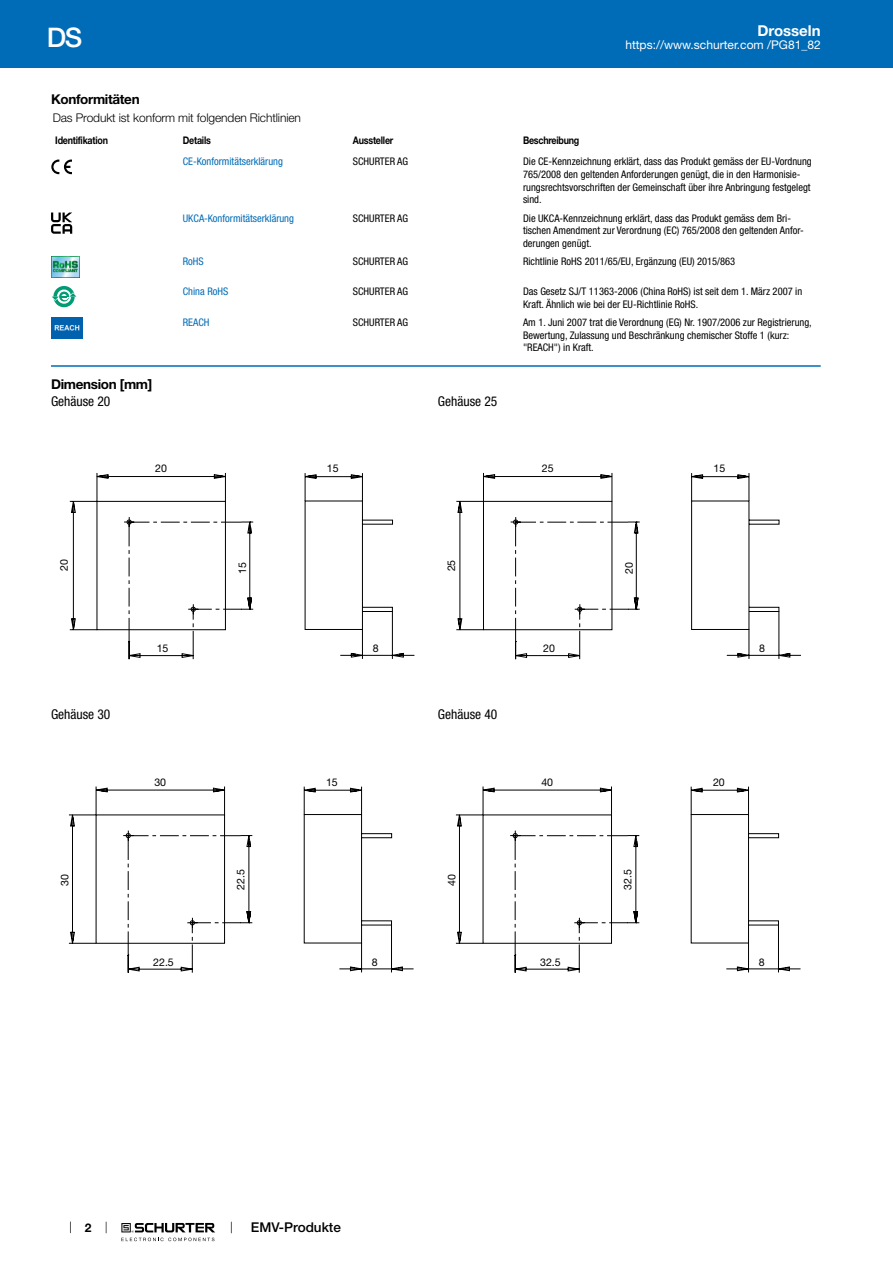
<style>
.page{position:relative;width:893px;height:1263px;background:#fff}
.page>*{position:absolute;margin:0;border:0;box-sizing:border-box;transform-origin:0 0}
.t1{font:500 27px "Helvetica Neue LT";color:#fff}
.t2{font:700 15px "Helvetica Neue LT";color:#fff}
.t3{font:condensed 13.5px "Helvetica Neue LT";color:#000}
.t4{font:700 13.5px "Helvetica Neue LT";letter-spacing:-.025em;color:#000}
.t5{font:500 13.5px "Helvetica Neue LT";color:#000}
.t6{font:300 12px "Helvetica Neue LT";letter-spacing:-.01em;color:#000}
.t7{font:12px "Helvetica Neue LT";color:#fff}
.t8{font:700 12px "Helvetica Neue LT";color:#000}
.t9{font:10.65px "Helvetica Neue LT";color:#000}
.t10{font:condensed 10.5px/12.6px "Helvetica Neue LT";color:#000}
.t11{font:condensed 10.5px "Helvetica Neue LT";color:#006bb6}
.t12{font:700 10.5px "Helvetica Neue LT";letter-spacing:-.025em;color:#000;scale:.85 1}
</style>
<div class="page">
<svg style="left:70px;top:1221px;width:1px;height:12px"></svg>
<svg style="left:121px;top:1223px;width:94px;height:18px"></svg>
<div style="left:0;top:0;width:893px;height:68px;background:#006bb6"></div>
<svg style="left:51px;top:160px;width:21px;height:14px"></svg>
<svg style="left:51px;top:212px;width:21px;height:22px"></svg>
<img style="left:51px;top:256px;width:29px;height:21px">
<svg style="left:53px;top:286px;width:22px;height:21px"></svg>
<svg style="left:57px;top:289px;width:14px;height:15px"></svg>
<svg style="left:52px;top:292px;width:25px;height:9px"></svg>
<img style="left:51px;top:317px;width:32px;height:21px">
<hr style="left:51px;top:365px;width:770px;height:2px;background:#006bb6">
<svg style="left:69px;top:473px;width:346px;height:186px"></svg>
<svg style="left:456px;top:473px;width:345px;height:186px"></svg>
<svg style="left:69px;top:786px;width:345px;height:187px"></svg>
<svg style="left:455px;top:786px;width:346px;height:187px"></svg>
<h1 class="t1" style="left:47px;top:21px;width:37px">DS</h1>
<h2 class="t2" style="left:757px;top:21px;width:65px">Drosseln</h2>
<p class="t7" style="left:625px;top:38px;width:197px">https://www.schurter.com /PG81_82</p>
<p class="t4" style="left:51px;top:91px;width:90px">Konformitäten</p>
<p class="t6" style="left:53px;top:110px;width:250px">Das Produkt ist konform mit folgenden Richtlinien</p>
<p class="t12" style="left:55px;top:134px;width:64px">Identifikation</p>
<p class="t12" style="left:183px;top:134px;width:35px">Details</p>
<p class="t12" style="left:353px;top:134px;width:49px">Aussteller</p>
<p class="t12" style="left:523px;top:134px;width:68px">Beschreibung</p>
<p class="t11" style="left:183px;top:156px;width:102px">CE-Konformitätserklärung</p>
<p class="t10" style="left:353px;top:155px;width:57px">SCHURTER AG</p>
<p class="t10" style="left:523px;top:155px;width:290px">Die CE-Kennzeichnung erklärt, dass das Produkt gemäss der EU-Vordnung 765/2008 den geltenden Anforderungen genügt, die in den Harmonisie&shy;rungsrechtsvorschriften der Gemeinschaft über ihre Anbringung festgelegt sind.</p>
<p class="t11" style="left:183px;top:212px;width:113px">UKCA-Konformitätserklärung</p>
<p class="t10" style="left:353px;top:212px;width:57px">SCHURTER AG</p>
<p class="t10" style="left:523px;top:212px;width:282px">Die UKCA-Kennzeichnung erklärt, dass das Produkt gemäss dem Bri&shy;tischen Amendment zur Verordnung (EC) 765/2008 den geltenden Anfor&shy;derungen genügt.</p>
<p class="t11" style="left:183px;top:256px;width:22px">RoHS</p>
<p class="t10" style="left:353px;top:255px;width:57px">SCHURTER AG</p>
<p class="t10" style="left:523px;top:255px;width:214px">Richtlinie RoHS 2011/65/EU, Ergänzung (EU) 2015/863</p>
<p class="t11" style="left:183px;top:285px;width:47px">China RoHS</p>
<p class="t10" style="left:353px;top:285px;width:57px">SCHURTER AG</p>
<p class="t10" style="left:523px;top:285px;width:281px">Das Gesetz SJ/T 11363-2006 (China RoHS) ist seit dem 1. März 2007 in<br>Kraft. Ähnlich wie bei der EU-Richtlinie RoHS.</p>
<p class="t11" style="left:183px;top:316px;width:28px">REACH</p>
<p class="t10" style="left:353px;top:316px;width:57px">SCHURTER AG</p>
<p class="t10" style="left:523px;top:316px;width:290px">Am 1. Juni 2007 trat die Verordnung (EG) Nr. 1907/2006 zur Registrierung,<br>Bewertung, Zulassung und Beschränkung chemischer Stoffe 1 (kurz: "REACH") in Kraft.</p>
<p class="t4" style="left:51px;top:375px;width:103px">Dimension [mm]</p>
<p class="t3" style="left:51px;top:393px;width:61px">Gehäuse 20</p>
<p class="t3" style="left:438px;top:393px;width:61px">Gehäuse 25</p>
<p class="t9" style="left:155px;top:462px;width:13px">20</p>
<p class="t9" style="left:327px;top:462px;width:13px">15</p>
<p class="t9" style="left:542px;top:462px;width:13px">25</p>
<p class="t9" style="left:713px;top:462px;width:13px">15</p>
<p class="t9" style="left:58px;top:570px;width:13px;rotate:-90deg">20</p>
<p class="t9" style="left:236px;top:573px;width:13px;rotate:-90deg">15</p>
<p class="t9" style="left:445px;top:571px;width:13px;rotate:-90deg">25</p>
<p class="t9" style="left:622px;top:573px;width:13px;rotate:-90deg">20</p>
<p class="t9" style="left:157px;top:642px;width:13px">15</p>
<p class="t9" style="left:373px;top:642px;width:7px">8</p>
<p class="t9" style="left:543px;top:642px;width:13px">20</p>
<p class="t9" style="left:759px;top:642px;width:7px">8</p>
<p class="t3" style="left:51px;top:707px;width:61px">Gehäuse 30</p>
<p class="t3" style="left:438px;top:707px;width:61px">Gehäuse 40</p>
<p class="t9" style="left:154px;top:776px;width:13px">30</p>
<p class="t9" style="left:326px;top:776px;width:13px">15</p>
<p class="t9" style="left:541px;top:776px;width:13px">40</p>
<p class="t9" style="left:713px;top:776px;width:13px">20</p>
<p class="t9" style="left:58px;top:886px;width:13px;rotate:-90deg">30</p>
<p class="t9" style="left:234px;top:890px;width:22px;rotate:-90deg">22.5</p>
<p class="t9" style="left:445px;top:886px;width:13px;rotate:-90deg">40</p>
<p class="t9" style="left:621px;top:890px;width:22px;rotate:-90deg">32.5</p>
<p class="t9" style="left:153px;top:956px;width:22px">22.5</p>
<p class="t9" style="left:372px;top:956px;width:7px">8</p>
<p class="t9" style="left:540px;top:956px;width:22px">32.5</p>
<p class="t9" style="left:759px;top:956px;width:7px">8</p>
<p class="t8" style="left:85px;top:1220px;width:8px">2</p>
<p class="t5" style="left:251px;top:1219px;width:92px">EMV-Produkte</p>
</div>
